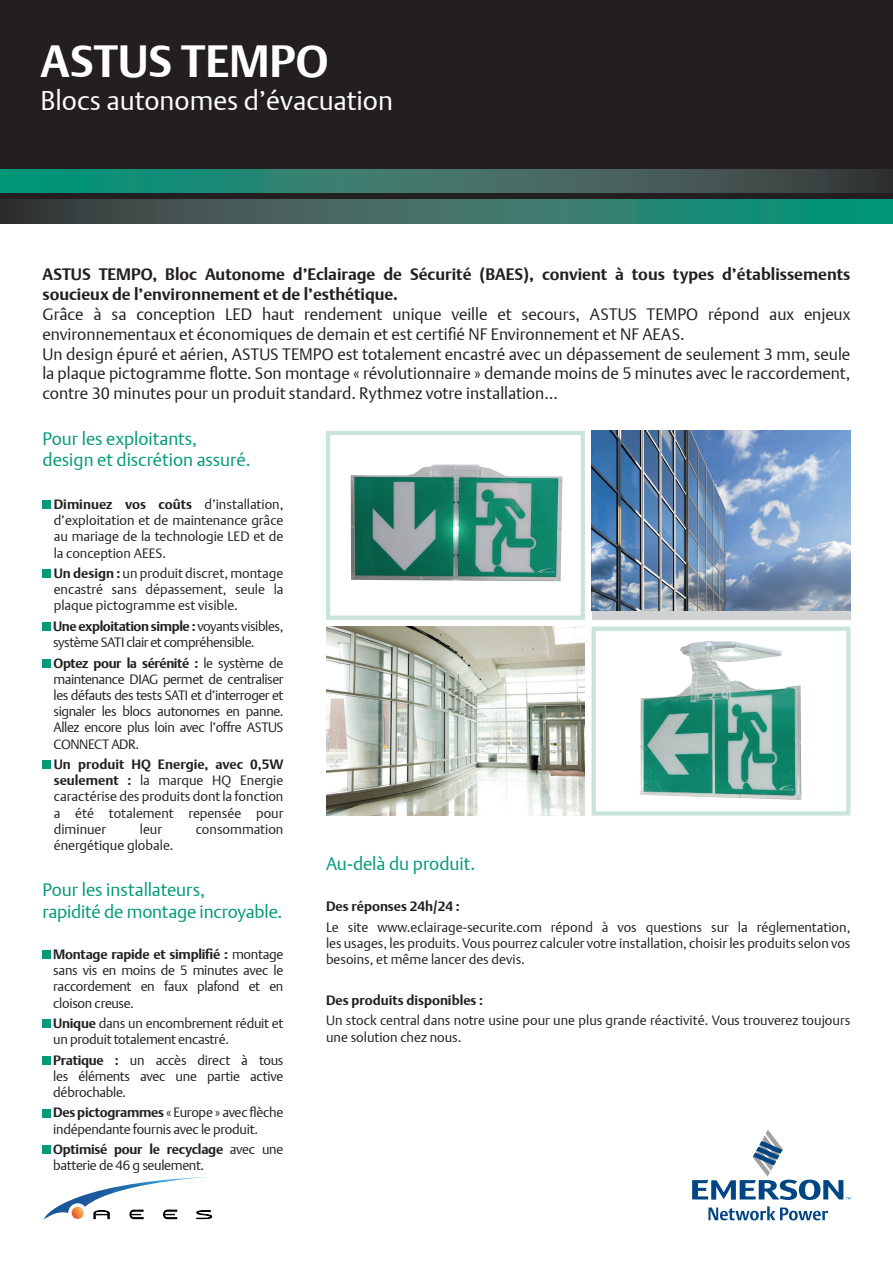
<style>
.page{position:relative;width:893px;height:1263px;background:#fff}
.page>*{position:absolute;margin:0;border:0;box-sizing:border-box;transform-origin:0 0}
.t1{font:700 45px "DTL Argo T";color:#fff}
.t2{font:300 27px "DTL Argo T";color:#fff}
.t3{font:300 18px/21.6px "DTL Argo T";color:#009a78}
.t4{font:300 16.5px/19.8px "DTL Argo T";color:#231f20}
.t5{font:700 16.5px/19.8px "DTL Argo T";color:#231f20}
.t6{font:300 13.5px/16.2px "DTL Argo T";letter-spacing:-.015em;color:#231f20;text-align:justify}
.t7{font:700 13.5px "DTL Argo T";color:#231f20}
.s1{font-weight:700}
</style>
<div class="page">
<div style="left:0;top:0;width:893px;height:223px;background:#231f20"></div>
<svg style="left:692px;top:1130px;width:158px;height:70px"></svg>
<svg style="left:708px;top:1206px;width:120px;height:14px"></svg>
<svg style="left:0;top:200px;width:893px;height:23px;background:#326e62"></svg>
<svg style="left:0;top:169px;width:893px;height:24px;background:#326f63"></svg>
<div style="left:43px;top:501px;width:8px;height:8px;background:#009a78"></div>
<div style="left:43px;top:570px;width:8px;height:8px;background:#009a78"></div>
<div style="left:43px;top:622px;width:8px;height:9px;background:#009a78"></div>
<div style="left:43px;top:659px;width:8px;height:9px;background:#009a78"></div>
<div style="left:43px;top:761px;width:8px;height:8px;background:#009a78"></div>
<div style="left:43px;top:950px;width:8px;height:9px;background:#009a78"></div>
<div style="left:43px;top:1019px;width:8px;height:9px;background:#009a78"></div>
<div style="left:43px;top:1056px;width:8px;height:8px;background:#009a78"></div>
<div style="left:43px;top:1109px;width:8px;height:8px;background:#009a78"></div>
<div style="left:43px;top:1146px;width:8px;height:8px;background:#009a78"></div>
<div style="left:591px;top:431px;width:259px;height:189px;background:#d1d2d4"></div>
<img style="left:591px;top:431px;width:259px;height:179px">
<img style="left:326px;top:627px;width:259px;height:188px">
<svg style="left:44px;top:1177px;width:169px;height:42px"></svg>
<img style="left:640px;top:641px;width:161px;height:159px">
<div style="left:591px;top:626px;width:259px;height:189px;border:4px solid #cae4dc"></div>
<img style="left:351px;top:465px;width:211px;height:116px">
<div style="left:326px;top:431px;width:259px;height:189px;border:4px solid #cae4dc"></div>
<h1 class="t1" style="left:41px;top:35px;width:289px">ASTUS TEMPO</h1>
<h2 class="t2" style="left:41px;top:84px;width:354px">Blocs autonomes d’évacuation</h2>
<p class="t5" style="left:43px;top:264px;width:809px">ASTUS TEMPO, Bloc Autonome d’Eclairage de Sécurité (BAES), convient à tous types d’établissements soucieux de l’environnement et de l’esthétique.</p>
<p class="t4" style="left:43px;top:304px;width:809px">Grâce à sa conception LED haut rendement unique veille et secours, ASTUS TEMPO répond aux enjeux environnementaux et économiques de demain et est certifié NF Environnement et NF AEAS.<br>Un design épuré et aérien, ASTUS TEMPO est totalement encastré avec un dépassement de seulement 3 mm, seule la plaque pictogramme flotte. Son montage « révolutionnaire » demande moins de 5 minutes avec le raccordement, contre 30 minutes pour un produit standard. Rythmez votre installation…</p>
<h3 class="t3" style="left:43px;top:427px;width:210px">Pour les exploitants, design et discrétion assuré.</h3>
<p class="t6" style="left:54px;top:496px;width:231px"><span class="s1">Diminuez vos coûts</span> d’installation, d’exploitation et de maintenance grâce au mariage de la technologie LED et de la conception AEES.</p>
<p class="t6" style="left:54px;top:565px;width:231px"><span class="s1">Un design :</span> un produit discret, montage encastré sans dépassement, seule la plaque pictogramme est visible.</p>
<p class="t6" style="left:53px;top:618px;width:232px"><span class="s1">Une exploitation simple :</span> voyants visibles, système SATI clair et compréhensible.</p>
<p class="t6" style="left:54px;top:655px;width:231px"><span class="s1">Optez pour la sérénité :</span> le système de maintenance DIAG permet de centraliser les défauts des tests SATI et d’interroger et signaler les blocs autonomes en panne.<br>Allez encore plus loin avec l’offre ASTUS CONNECT ADR.</p>
<p class="t6" style="left:54px;top:756px;width:231px"><span class="s1">Un produit HQ Energie, avec 0,5W seulement :</span> la marque HQ Energie caractérise des produits dont la fonction a été totalement repensée pour diminuer</p>
<p class="t6" style="left:140px;top:821px;width:24px">leur</p>
<p class="t6" style="left:196px;top:821px;width:89px">consommation</p>
<p class="t6" style="left:54px;top:837px;width:121px">énergétique globale.</p>
<h3 class="t3" style="left:43px;top:879px;width:241px">Pour les installateurs,<br>rapidité de montage incroyable.</h3>
<p class="t6" style="left:53px;top:946px;width:232px"><span class="s1">Montage rapide et simplifié :</span> montage sans vis en moins de 5 minutes avec le raccordement en faux plafond et en cloison creuse.</p>
<p class="t6" style="left:53px;top:1015px;width:232px"><span class="s1">Unique</span> dans un encombrement réduit et un produit totalement encastré.</p>
<p class="t6" style="left:53px;top:1051px;width:232px"><span class="s1">Pratique :</span> un accès direct à tous les éléments avec une partie active débrochable.</p>
<p class="t6" style="left:53px;top:1104px;width:232px"><span class="s1">Des pictogrammes</span> « Europe » avec flèche indépendante fournis avec le produit.</p>
<p class="t6" style="left:53px;top:1141px;width:232px"><span class="s1">Optimisé pour le recyclage</span> avec une batterie de 46 g seulement.</p>
<h3 class="t3" style="left:326px;top:853px;width:151px">Au-delà du produit.</h3>
<p class="t7" style="left:326px;top:898px;width:135px">Des réponses 24h/24 :</p>
<p class="t6" style="left:326px;top:919px;width:526px">Le site www.eclairage-securite.com répond à vos questions sur la réglementation, les usages, les produits. Vous pourrez calculer votre installation, choisir les produits selon vos besoins, et même lancer des devis.</p>
<p class="t7" style="left:326px;top:992px;width:159px">Des produits disponibles :</p>
<p class="t6" style="left:326px;top:1012px;width:526px">Un stock central dans notre usine pour une plus grande réactivité. Vous trouverez toujours une solution chez nous.</p>
</div>
